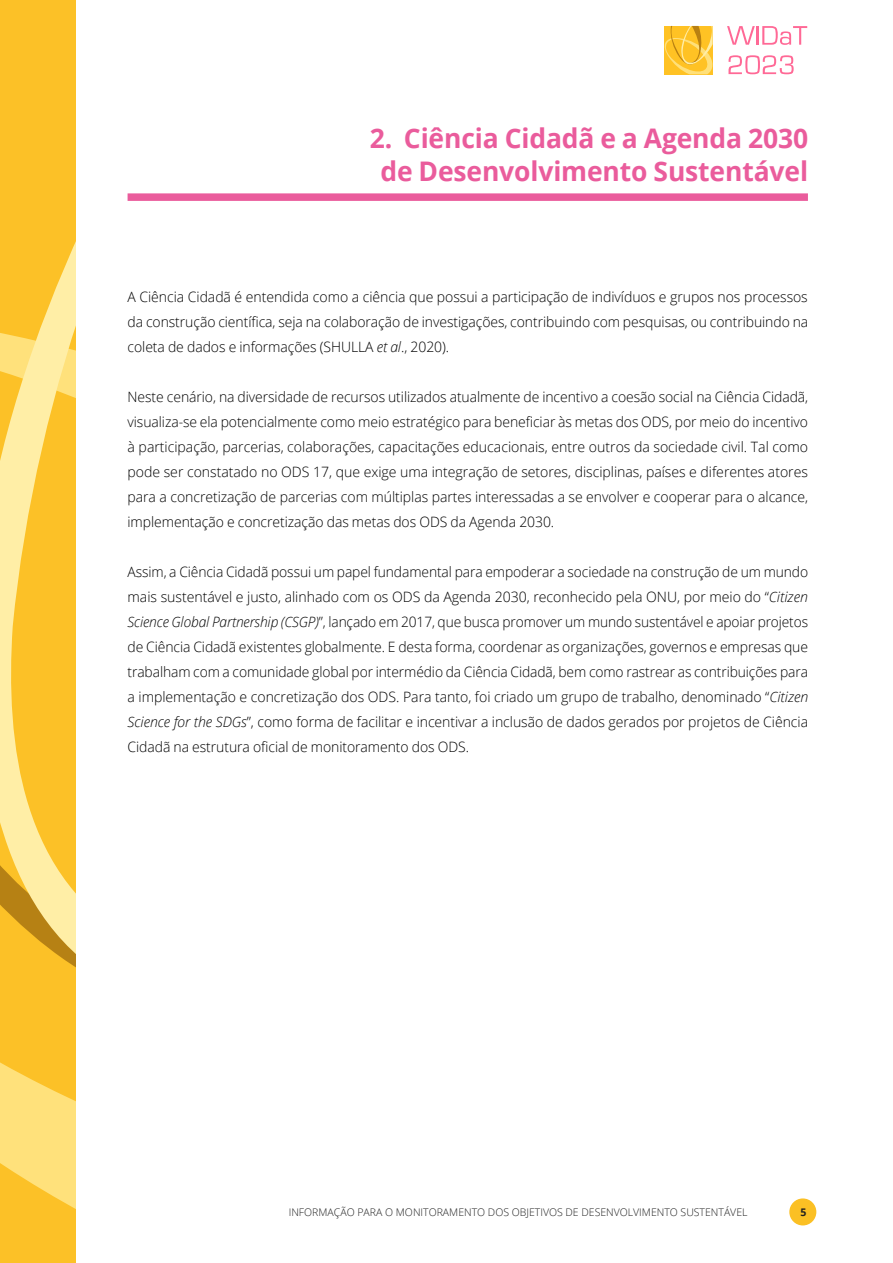
<style>
.page{position:relative;width:893px;height:1263px;background:#fff}
.page>*{position:absolute;margin:0;border:0;box-sizing:border-box;transform-origin:0 0}
.t1{font:700 27px/32.4px "Open Sans";letter-spacing:-.005em;color:#ea5c9c;text-align:center}
.t2{font:300 14.25px/24.9px "Open Sans";letter-spacing:-.005em;color:#000;text-align:justify}
.t3{font:300 10.5px "Open Sans";color:#202020}
.t4{font:700 10.5px "Open Sans";color:#202020}
.s1{font-style:italic}
</style>
<div class="page">
<div style="left:790px;top:1199px;width:26px;height:26px;background:#fbc024;border-radius:50%"></div>
<div style="left:789px;top:1198px;width:27px;height:27px;border:2px solid #fbc024;border-radius:50%"></div>
<svg style="left:0;top:1041px;width:75px;height:222px;background:#fdd04e"></svg>
<svg style="left:0;top:0;width:75px;height:1041px;background:#faca46"></svg>
<svg style="left:727px;top:26px;width:80px;height:19px"></svg>
<svg style="left:728px;top:55px;width:66px;height:19px"></svg>
<svg style="left:664px;top:26px;width:49px;height:48px;background:#fac436"></svg>
<div style="left:128px;top:193px;width:680px;height:8px;background:#ea5c9c"></div>
<h1 class="t1" style="left:370px;top:122px;width:440px">2. Ciência Cidadã e a Agenda 2030 de Desenvolvimento Sustentável</h1>
<p class="t2" style="left:128px;top:284px;width:682px">A Ciência Cidadã é entendida como a ciência que possui a participação de indivíduos e grupos nos processos da construção científica, seja na colaboração de investigações, contribuindo com pesquisas, ou contribuindo na coleta de dados e informações (SHULLA <span class="s1">et al</span>., 2020).</p>
<p class="t2" style="left:128px;top:384px;width:682px">Neste cenário, na diversidade de recursos utilizados atualmente de incentivo a coesão social na Ciência Cidadã, visualiza-se ela potencialmente como meio estratégico para beneficiar às metas dos ODS, por meio do incentivo à participação, parcerias, colaborações, capacitações educacionais, entre outros da sociedade civil. Tal como pode ser constatado no ODS 17, que exige uma integração de setores, disciplinas, países e diferentes atores para a concretização de parcerias com múltiplas partes interessadas a se envolver e cooperar para o alcance, implementação e concretização das metas dos ODS da Agenda 2030.</p>
<p class="t2" style="left:128px;top:559px;width:682px">Assim, a Ciência Cidadã possui um papel fundamental para empoderar a sociedade na construção de um mundo mais sustentável e justo, alinhado com os ODS da Agenda 2030, reconhecido pela ONU, por meio do “<span class="s1">Citizen Science Global Partnership (CSGP)</span>”, lançado em 2017, que busca promover um mundo sustentável e apoiar projetos de Ciência Cidadã existentes globalmente. E desta forma, coordenar as organizações, governos e empresas que trabalham com a comunidade global por intermédio da Ciência Cidadã, bem como rastrear as contribuições para a implementação e concretização dos ODS. Para tanto, foi criado um grupo de trabalho, denominado “<span class="s1">Citizen Science for the SDGs</span>”, como forma de facilitar e incentivar a inclusão de dados gerados por projetos de Ciência Cidadã na estrutura oficial de monitoramento dos ODS.</p>
<p class="t3" style="left:289px;top:1205px;width:460px">INFORMAÇÃO PARA O MONITORAMENTO DOS OBJETIVOS DE DESENVOLVIMENTO SUSTENTÁVEL</p>
<p class="t4" style="left:801px;top:1205px;width:7px">5</p>
</div>
